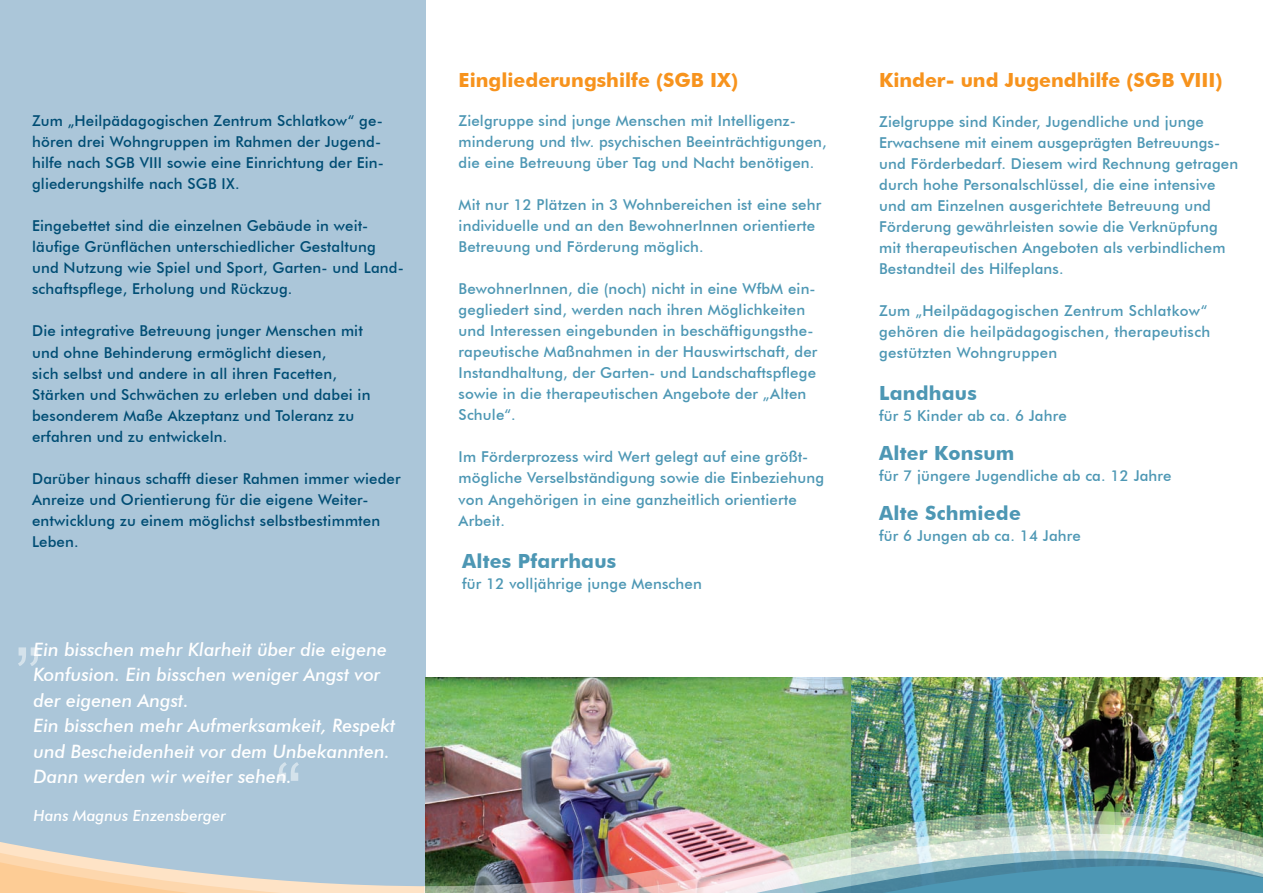
<style>
.page{position:relative;width:1263px;height:893px;background:#fff}
.page>*{position:absolute;margin:0;border:0;box-sizing:border-box;transform-origin:0 0}
.t1{font:79.95px "Arial";color:#fff}
.t2{font:700 19.5px "Futura BT";color:#f7931d}
.t3{font:700 19.5px "Futura BT";letter-spacing:.01em;color:#4d97b4}
.t4{font:italic 500 18.45px/25.5px "Futura BT";color:#fff}
.t5{font:italic 500 15.3px "Futura BT";color:#fff}
.t6{font:500 15px/21px "Futura BT";letter-spacing:.01em;color:#4d97b4}
.t7{font:500 15px/21px "Futura BT";letter-spacing:.01em;color:#004d74}
</style>
<div class="page">
<div style="left:0;top:0;width:425px;height:893px;background:#abc6d9"></div>
<img style="left:426px;top:678px;width:837px;height:131px">
<img style="left:425px;top:809px;width:838px;height:14px">
<img style="left:425px;top:823px;width:838px;height:9px">
<img style="left:425px;top:832px;width:838px;height:4px">
<img style="left:18px;top:836px;width:1245px;height:57px">
<p class="t7" style="left:32px;top:111px;width:353px">Zum „Heilpädagogischen Zentrum Schlatkow“ ge&shy;hören drei Wohngruppen im Rahmen der Jugend&shy;hilfe nach SG B VIII sowie eine Einrichtung der Ein&shy;gliederungshilfe nach SG B IX.</p>
<p class="t7" style="left:32px;top:216px;width:373px">Eingebettet sind die einzelnen Gebäude in weit&shy;läufige Grünflächen unterschiedlicher Gestaltung und N utzung wie Spiel und Sport, Garten- und Land&shy;schaftspflege, Erholung und Rückzug.</p>
<p class="t7" style="left:32px;top:321px;width:340px">Die integrative Betreuung junger Menschen mit und ohne Behinderung ermöglicht diesen,<br>sich selbst und andere in all ihren Facetten, Stärken und Schwächen zu erleben und dabei in besonderem Maße Akzeptanz und Toleranz zu erfahren und zu entwickeln.</p>
<p class="t7" style="left:32px;top:468px;width:370px">Darüber hinaus schafft dieser Rahmen immer wieder Anreize und Orientierung für die eigene Weiter&shy;entwicklung zu einem möglichst selbstbestimmten Leben.</p>
<p class="t4" style="left:34px;top:636px;width:363px">Ein bisschen mehr Klarheit über die eigene Konfusion. Ein bisschen weniger Angst vor der eigenen Angst.<br>Ein bisschen mehr Aufmerksamkeit, Respekt und Bescheidenheit vor dem Unbekannten.<br>Dann werden wir weiter sehen.</p>
<p class="t5" style="left:34px;top:806px;width:194px">Hans Magnus Enzensberger</p>
<h1 class="t1" style="left:41px;top:691px;width:28px;rotate:-180deg">“</h1>
<h1 class="t1" style="left:275px;top:737px;width:28px">“</h1>
<h2 class="t2" style="left:459px;top:69px;width:281px">Eingliederungshilfe (SGB IX)</h2>
<p class="t6" style="left:459px;top:110px;width:369px">Zielgruppe sind junge Menschen mit I ntelligenz&shy;minderung und tlw. psychischen Beeinträchtigungen, die eine Betreuung über Tag und Nacht benötigen.</p>
<p class="t6" style="left:459px;top:194px;width:364px">Mit nur 12 Plätzen in 3 Wohnbereichen ist eine sehr individuelle und an den BewohnerI nnen orientierte<br>Betreuung und Förderung möglich.</p>
<p class="t6" style="left:459px;top:278px;width:360px">BewohnerI nnen, die (noch) nicht in eine WfbM ein&shy;gegliedert sind, werden nach ihren Möglichkeiten und I nteressen eingebunden in beschäftigungsthe&shy;rapeutische Maßnahmen in der Hauswirtschaft, der I nstandhaltung, der Garten- und Landschaftspflege sowie in die therapeutischen Angebote der „Alten Schule“.</p>
<p class="t6" style="left:459px;top:446px;width:367px">I m Förderprozess wird Wert gelegt auf eine größt&shy;mögliche Verselbständigung sowie die Einbeziehung von Angehörigen in eine ganzheitlich orientierte Arbeit.</p>
<h2 class="t3" style="left:462px;top:550px;width:156px">Altes Pfarrhaus</h2>
<p class="t6" style="left:462px;top:573px;width:241px">für 12 volljährige junge Menschen</p>
<h2 class="t2" style="left:879px;top:69px;width:345px">Kinder- und Jugendhilfe (SGB VIII)</h2>
<p class="t6" style="left:879px;top:111px;width:361px">Zielgruppe sind Kinder, Jugendliche und junge Erwachsene mit einem ausgeprägten Betreuungs&shy;und Förderbedarf. Diesem wird Rechnung getragen durch hohe Personalschlüssel, die eine intensive und am Einzelnen ausgerichtete Betreuung und Förderung gewährleisten sowie die Verknüpfung mit therapeutischen Angeboten als verbindlichem Bestandteil des Hilfeplans.</p>
<p class="t6" style="left:879px;top:300px;width:333px">Zum „Heilpädagogischen Zentrum Schlatkow“ gehören die heilpädagogischen, therapeutisch gestützten Wohngruppen</p>
<h2 class="t3" style="left:879px;top:381px;width:99px">Landhaus</h2>
<p class="t6" style="left:879px;top:405px;width:189px">für 5 Kinder ab ca. 6 Jahre</p>
<h2 class="t3" style="left:879px;top:441px;width:137px">Alter Konsum</h2>
<p class="t6" style="left:879px;top:465px;width:294px">für 7 jüngere Jugendliche ab ca. 12 Jahre</p>
<h2 class="t3" style="left:879px;top:501px;width:143px">Alte Schmiede</h2>
<p class="t6" style="left:879px;top:525px;width:203px">für 6 Jungen ab ca. 14 Jahre</p>
</div>
